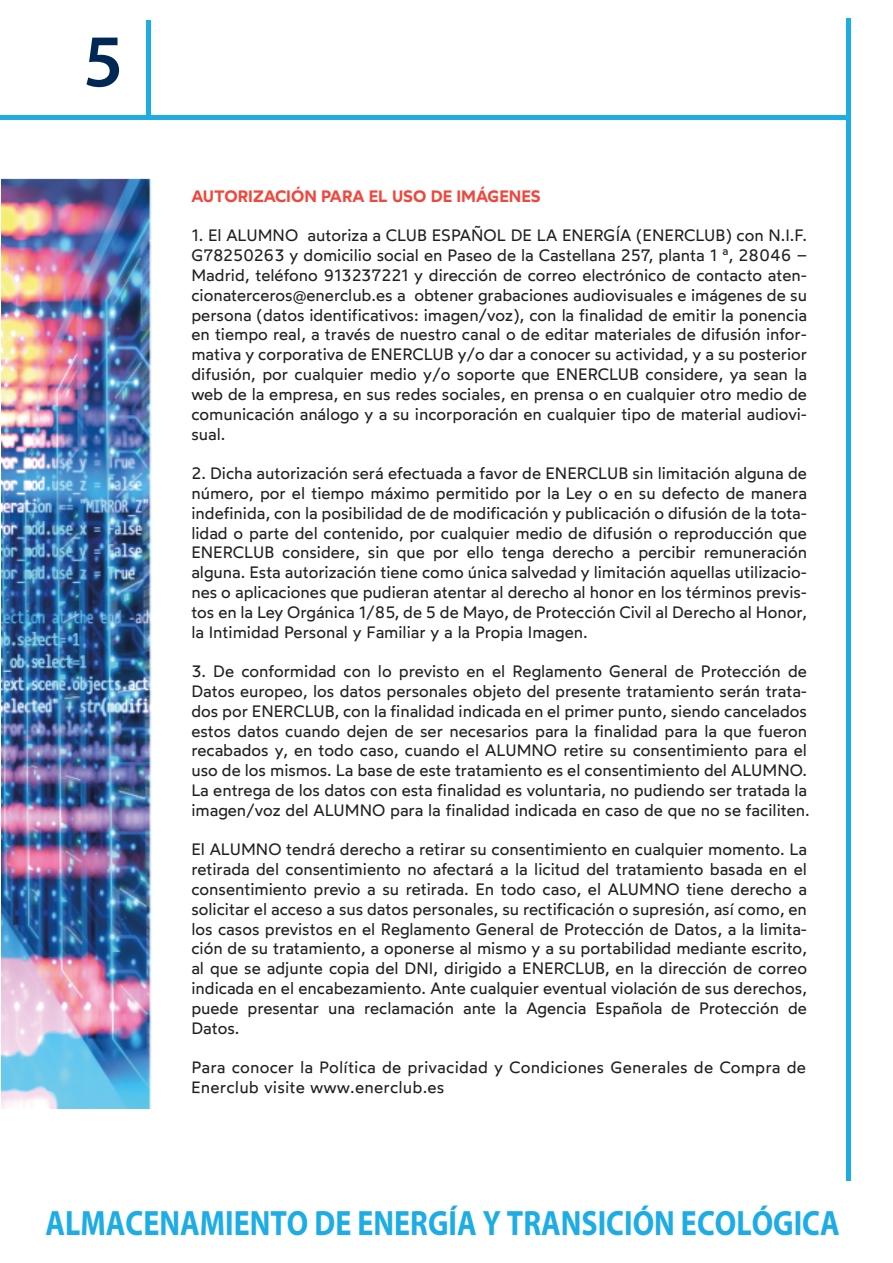
<style>
.page{position:relative;width:893px;height:1263px;background:#fff}
.page>*{position:absolute;margin:0;border:0;box-sizing:border-box;transform-origin:0 0}
.t1{font:600 75px "Myriad Pro";color:#002855}
.t2{font:700 35.25px "Myriad Pro";color:#1dade4;scale:.85 1}
.t3{font:16.5px/19.8px "Wotfard";color:#231f20;text-align:justify}
.t4{font:600 16.5px "Wotfard";color:#ef473c}
</style>
<div class="page">
<img style="left:1px;top:84px;width:845px;height:1024px">
<div style="left:0;top:115px;width:845px;height:5px;background:#1dade4"></div>
<hr style="left:147px;top:20px;width:4px;height:95px;background:#1dade4">
<div style="left:846px;top:18px;width:5px;height:1162px;background:#1dade4"></div>
<h1 class="t1" style="left:83px;top:13px;width:42px">5</h1>
<p class="t4" style="left:191px;top:186px;width:351px">AUTORIZACIÓN PARA EL USO DE IMÁGENES</p>
<p class="t3" style="left:191px;top:225px;width:617px">1. El ALUMNO autoriza a CLUB ESPAÑOL DE LA ENERGÍA (ENERCLUB) con N.I.F.<br>G78250263 y domicilio social en Paseo de la Castellana 257, planta 1 ª, 28046 – Madrid, teléfono 913237221 y dirección de correo electrónico de contacto aten&shy;cionaterceros@enerclub.es a obtener grabaciones audiovisuales e imágenes de su persona (datos identificativos: imagen/voz), con la finalidad de emitir la ponencia en tiempo real, a través de nuestro canal o de editar materiales de difusión infor&shy;mativa y corporativa de ENERCLUB y/o dar a conocer su actividad, y a su posterior difusión, por cualquier medio y/o soporte que ENERCLUB considere, ya sean la web de la empresa, en sus redes sociales, en prensa o en cualquier otro medio de comunicación análogo y a su incorporación en cualquier tipo de material audiovi&shy;sual.</p>
<p class="t3" style="left:191px;top:463px;width:617px">2. Dicha autorización será efectuada a favor de ENERCLUB sin limitación alguna de número, por el tiempo máximo permitido por la Ley o en su defecto de manera indefinida, con la posibilidad de de modificación y publicación o difusión de la tota&shy;lidad o parte del contenido, por cualquier medio de difusión o reproducción que ENERCLUB considere, sin que por ello tenga derecho a percibir remuneración alguna. Esta autorización tiene como única salvedad y limitación aquellas utilizacio&shy;nes o aplicaciones que pudieran atentar al derecho al honor en los términos previs&shy;tos en la Ley Orgánica 1/85, de 5 de Mayo, de Protección Civil al Derecho al Honor, la Intimidad Personal y Familiar y a la Propia Imagen.</p>
<p class="t3" style="left:191px;top:661px;width:620px;text-align:left">3. De conformidad con lo previsto en el Reglamento General de Protección de Datos europeo, los datos personales objeto del presente tratamiento serán trata&shy;dos por ENERCLUB, con la finalidad indicada en el primer punto, siendo cancelados estos datos cuando dejen de ser necesarios para la finalidad para la que fueron recabados y, en todo caso, cuando el ALUMNO retire su consentimiento para el uso de los mismos. La base de este tratamiento es el consentimiento del ALUMNO.<br>La entrega de los datos con esta finalidad es voluntaria, no pudiendo ser tratada la imagen/voz del ALUMNO para la finalidad indicada en caso de que no se faciliten.</p>
<p class="t3" style="left:191px;top:839px;width:617px">El ALUMNO tendrá derecho a retirar su consentimiento en cualquier momento. La retirada del consentimiento no afectará a la licitud del tratamiento basada en el consentimiento previo a su retirada. En todo caso, el ALUMNO tiene derecho a solicitar el acceso a sus datos personales, su rectificación o supresión, así como, en los casos previstos en el Reglamento General de Protección de Datos, a la limita&shy;ción de su tratamiento, a oponerse al mismo y a su portabilidad mediante escrito, al que se adjunte copia del DNI, dirigido a ENERCLUB, en la dirección de correo indicada en el encabezamiento. Ante cualquier eventual violación de sus derechos, puede presentar una reclamación ante la Agencia Española de Protección de Datos.</p>
<p class="t3" style="left:192px;top:1050px;width:616px;line-height:22.6px;rotate:1deg">Para conocer la Política de privacidad y Condiciones Generales de Compra de<br>Enerclub visite www.enerclub.es</p>
<h2 class="t2" style="left:46px;top:1200px;width:936px">ALMACENAMIENTO DE ENERGÍA Y TRANSICIÓN ECOLÓGICA</h2>
</div>
